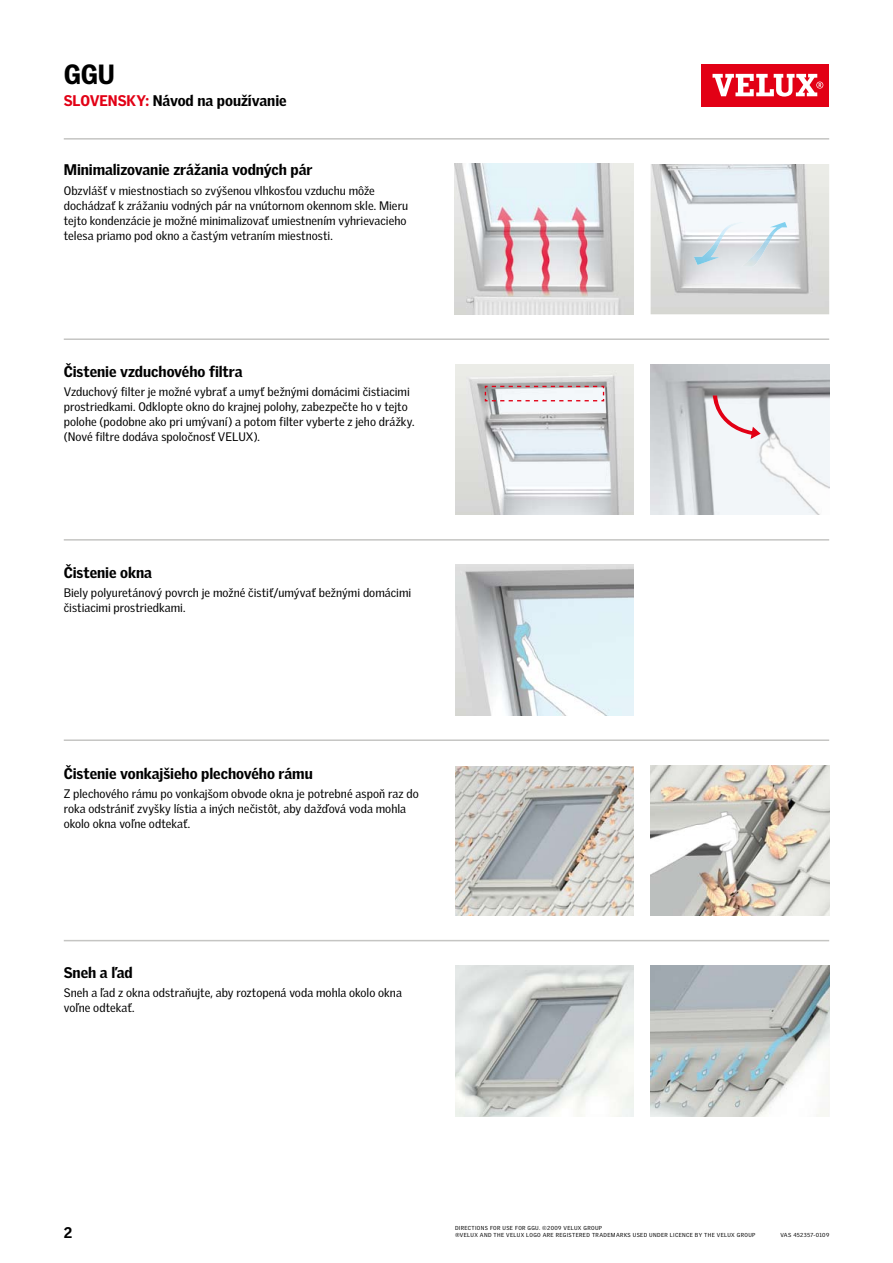
<style>
.page{position:relative;width:893px;height:1263px;background:#fff}
.page>*{position:absolute;margin:0;border:0;box-sizing:border-box;transform-origin:0 0}
.t1{font:900 27px "Velux Gothic";color:#000}
.t2{font:900 15px "Velux Gothic";letter-spacing:-.005em;color:#000}
.t3{font:12px/15px "Velux Gothic";letter-spacing:.005em;color:#000}
.t4{font:5.7px/7.5px "Velux Gothic";letter-spacing:.065em;color:#000}
.s1{color:#e20015}
</style>
<div class="page">
<img style="left:455px;top:164px;width:179px;height:150px">
<img style="left:651px;top:164px;width:178px;height:150px">
<img style="left:694px;top:222px;width:47px;height:43px">
<img style="left:741px;top:222px;width:46px;height:45px">
<img style="left:455px;top:364px;width:179px;height:151px">
<svg style="left:484px;top:385px;width:121px;height:17px"></svg>
<img style="left:651px;top:364px;width:178px;height:151px">
<svg style="left:713px;top:395px;width:48px;height:44px"></svg>
<img style="left:455px;top:766px;width:179px;height:149px">
<img style="left:651px;top:765px;width:178px;height:150px">
<img style="left:455px;top:966px;width:179px;height:150px">
<img style="left:651px;top:966px;width:178px;height:150px">
<img style="left:455px;top:565px;width:179px;height:150px">
<div style="left:702px;top:64px;width:127px;height:42px;background:#e20015"></div>
<svg style="left:712px;top:74px;width:111px;height:23px"></svg>
<hr style="left:64px;top:739px;width:765px;height:2px;background:#c5c5c3">
<hr style="left:64px;top:940px;width:765px;height:1px;background:#c5c5c3">
<hr style="left:64px;top:338px;width:765px;height:2px;background:#c5c5c3">
<hr style="left:64px;top:539px;width:765px;height:2px;background:#c5c5c3">
<hr style="left:64px;top:138px;width:765px;height:2px;background:#c5c5c3">
<h1 class="t1" style="left:64px;top:57px;width:53px">GGU</h1>
<p class="t2" style="left:64px;top:91px;width:224px"><span class="s1">SLOVENSKY:</span> Návod na používanie</p>
<p class="t2" style="left:64px;top:160px;width:250px">Minimalizovanie zrážania vodných pár</p>
<p class="t3" style="left:64px;top:183px;width:346px">Obzvlášť v miestnostiach so zvýšenou vlhkosťou vzduchu môže dochádzať k zrážaniu vodných pár na vnútornom okennom skle. Mieru tejto kondenzácie je možné minimalizovať umiestnením vyhrievacieho telesa priamo pod okno a častým vetraním miestnosti.</p>
<p class="t2" style="left:64px;top:362px;width:180px">Čistenie vzduchového filtra</p>
<p class="t3" style="left:64px;top:384px;width:352px">Vzduchový filter je možné vybrať a umyť bežnými domácimi čistiacimi prostriedkami. Odklopte okno do krajnej polohy, zabezpečte ho v tejto polohe (podobne ako pri umývaní) a potom filter vyberte z jeho drážky. (Nové filtre dodáva spoločnosť VELUX).</p>
<p class="t2" style="left:64px;top:563px;width:90px">Čistenie okna</p>
<p class="t3" style="left:64px;top:585px;width:349px">Biely polyuretánový povrch je možné čistiť/umývať bežnými domácimi čistiacimi prostriedkami.</p>
<p class="t2" style="left:64px;top:764px;width:250px">Čistenie vonkajšieho plechového rámu</p>
<p class="t3" style="left:64px;top:786px;width:356px">Z plechového rámu po vonkajšom obvode okna je potrebné aspoň raz do roka odstrániť zvyšky lístia a iných nečistôt, aby dažďová voda mohla okolo okna voľne odtekať.</p>
<p class="t2" style="left:64px;top:963px;width:70px">Sneh a ľad</p>
<p class="t3" style="left:64px;top:985px;width:340px">Sneh a ľad z okna odstraňujte, aby roztopená voda mohla okolo okna voľne odtekať.</p>
<p class="t2" style="left:64px;top:1222px;width:10px">2</p>
<p class="t4" style="left:455px;top:1224px;width:302px">DIRECTIONS FOR USE FOR GGU. ©2009 VELUX GROUP<br>®VELUX AND THE VELUX LOGO ARE REGISTERED TRADEMARKS USED UNDER LICENCE BY THE VELUX GROUP</p>
<p class="t4" style="left:780px;top:1231px;width:50px">VAS 452357-0109</p>
</div>
